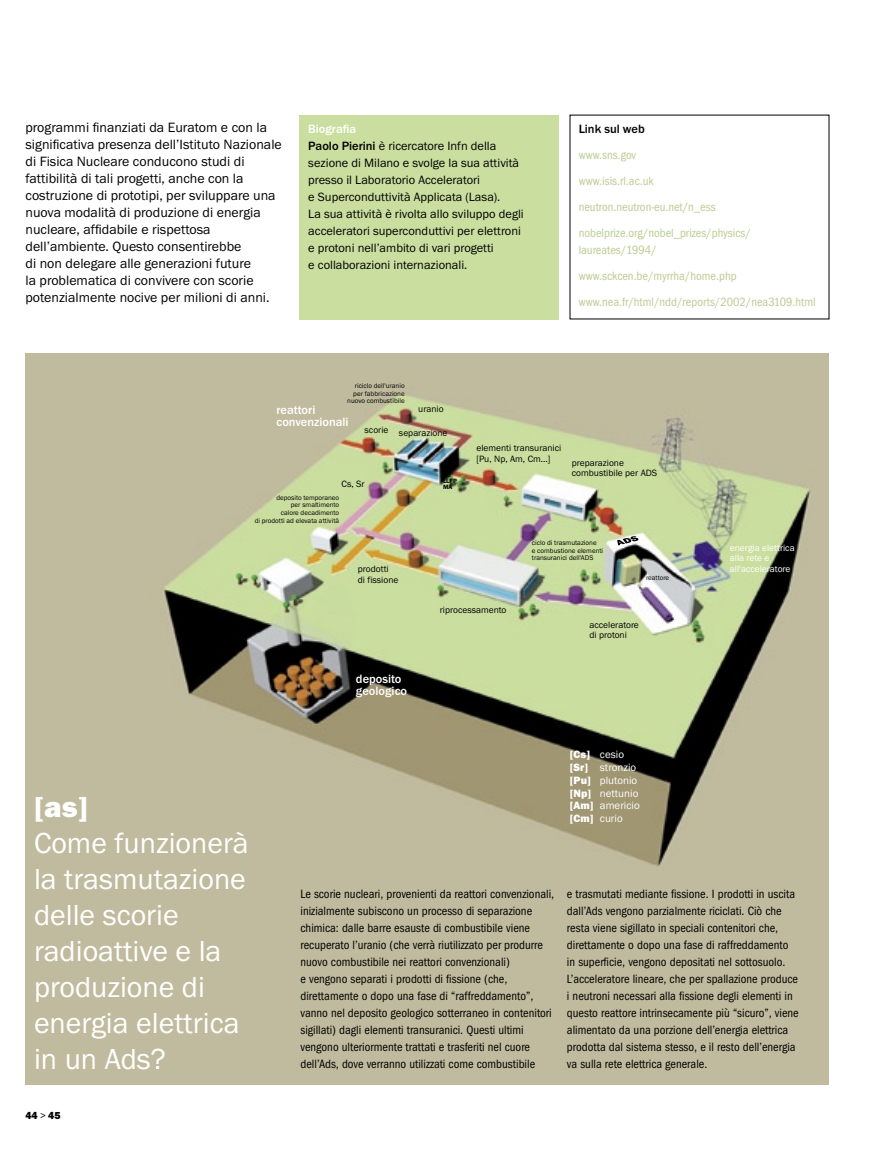
<style>
.page{position:relative;width:893px;height:1149px;background:#fff}
.page>*{position:absolute;margin:0;border:0;box-sizing:border-box;transform-origin:0 0}
.t1{font:30px/36px "Franklin Gothic";color:#fff}
.t2{font:800 30px "Franklin Gothic";color:#fff}
.t3{font:13.95px/17px "Franklin Gothic";color:#000}
.t4{font:condensed 12.45px/17px "Franklin Gothic";color:#000}
.t5{font:12.45px/17px "Franklin Gothic";color:#000}
.t6{font:condensed 12.45px/26px "Franklin Gothic";color:#bacc92}
.t7{font:500 12.45px/11.9px "Franklin Gothic";color:#fff}
.t8{font:500 12.45px "Franklin Gothic";color:#000}
.t9{font:10.95px/12.8px "Franklin Gothic";color:#fff}
.t10{font:800 10.5px "Franklin Gothic";color:#000}
.t11{font:9.45px/10.4px "Franklin Gothic";color:#000}
.t12{font:9.45px/10.4px "Franklin Gothic";color:#fff}
.t13{font:7.05px/7.6px "Franklin Gothic";color:#000;text-align:right}
.t14{font:600 6.45px/6.4px "Franklin Gothic";color:#000}
.s1{font-weight:500;color:#fff}
.s2{font-weight:500}
.s3{font-weight:400}
.s4{font-weight:800}
</style>
<div class="page">
<div style="left:26px;top:353px;width:803px;height:731px;background:#c0bb9e"></div>
<div style="left:300px;top:115px;width:259px;height:204px;background:#cade9f"></div>
<img style="left:163px;top:394px;width:648px;height:472px">
<svg style="left:617px;top:536px;width:22px;height:9px"></svg>
<p class="t3" style="left:26px;top:119px;width:258px">programmi finanziati da Euratom e con la significativa presenza dell’Istituto Nazionale di Fisica Nucleare conducono studi di fattibilità di tali progetti, anche con la costruzione di prototipi, per sviluppare una nuova modalità di produzione di energia nucleare, affidabile e rispettosa dell’ambiente. Questo consentirebbe<br>di non delegare alle generazioni future<br>la problematica di convivere con scorie potenzialmente nocive per milioni di anni.</p>
<p class="t5" style="left:308px;top:120px;width:217px"><span class="s1">Biografia<br></span><span class="s2">Paolo Pierini</span> è ricercatore Infn della sezione di Milano e svolge la sua attività presso il Laboratorio Acceleratori<br>e Superconduttività Applicata (Lasa).<br>La sua attività è rivolta allo sviluppo degli acceleratori superconduttivi per elettroni e protoni nell’ambito di vari progetti<br>e collaborazioni internazionali.</p>
<p class="t8" style="left:579px;top:122px;width:68px">Link sul web</p>
<p class="t6" style="left:579px;top:142px;width:174px">www.sns.gov<br>www.isis.rl.ac.uk neutron.neutron-eu.net/n_ess nobelprize.org/nobel_prizes/physics/</p>
<p class="t6" style="left:579px;top:237px;width:238px">laureates/1994/ www.sckcen.be/myrrha/home.php www.nea.fr/html/ndd/reports/2002/nea3109.html</p>
<p class="t13" style="left:347px;top:382px;width:59px">riciclo dell'uranio per fabbricazione nuovo combustibile</p>
<p class="t7" style="left:277px;top:404px;width:74px">reattori convenzionali</p>
<p class="t11" style="left:365px;top:425px;width:25px">scorie</p>
<p class="t11" style="left:418px;top:404px;width:27px">uranio</p>
<p class="t11" style="left:399px;top:427px;width:50px">separazione</p>
<p class="t11" style="left:342px;top:478px;width:25px">Cs, Sr</p>
<p class="t13" style="left:255px;top:493px;width:86px">deposito temporaneo<br>per smaltimento<br>calore decadimento<br>di prodotti ad elevata attività</p>
<p class="t14" style="left:443px;top:471px;width:15px">PU<br>LLFP<br>MA</p>
<p class="t11" style="left:358px;top:564px;width:42px">prodotti<br>di fissione</p>
<p class="t11" style="left:476px;top:443px;width:86px">elementi transuranici [Pu, Np, Am, Cm...]</p>
<p class="t11" style="left:572px;top:457px;width:87px">preparazione combustibile per ADS</p>
<p class="t13" style="left:532px;top:538px;width:73px;text-align:left">ciclo di trasmutazione<br>e combustione elementi transuranici dell'ADS</p>
<p class="t13" style="left:646px;top:574px;width:25px">reattore</p>
<p class="t7" style="left:356px;top:673px;width:53px">deposito geologico</p>
<p class="t11" style="left:440px;top:604px;width:68px">riprocessamento</p>
<p class="t11" style="left:589px;top:619px;width:51px">acceleratore di protoni</p>
<p class="t12" style="left:730px;top:542px;width:66px">energia elettrica alla rete e all'acceleratore</p>
<h1 class="t2" style="left:34px;top:789px;width:55px">[as]</h1>
<h1 class="t1" style="left:34px;top:825px;width:216px">Come funzionerà la trasmutazione delle scorie radioattive e la produzione di energia elettrica in un Ads?</h1>
<p class="t10" style="left:26px;top:1109px;width:36px">44 <span class="s3">&gt;</span> 45</p>
<p class="t9" style="left:570px;top:748px;width:71px"><span class="s4">[Cs]</span> cesio <span class="s4">[Sr]</span> stronzio <span class="s4">[Pu]</span> plutonio <span class="s4">[Np]</span> nettunio <span class="s4">[Am]</span> americio <span class="s4">[Cm]</span> curio</p>
<p class="t4" style="left:300px;top:885px;width:255px">Le scorie nucleari, provenienti da reattori convenzionali, inizialmente subiscono un processo di separazione chimica: dalle barre esauste di combustibile viene recuperato l’uranio (che verrà riutilizzato per produrre nuovo combustibile nei reattori convenzionali)<br>e vengono separati i prodotti di fissione (che, direttamente o dopo una fase di “raffreddamento”, vanno nel deposito geologico sotterraneo in contenitori sigillati) dagli elementi transuranici. Questi ultimi vengono ulteriormente trattati e trasferiti nel cuore dell’Ads, dove verranno utilizzati come combustibile</p>
<p class="t4" style="left:567px;top:885px;width:233px">e trasmutati mediante fissione. I prodotti in uscita dall’Ads vengono parzialmente riciclati. Ciò che resta viene sigillato in speciali contenitori che, direttamente o dopo una fase di raffreddamento in superficie, vengono depositati nel sottosuolo.<br>L’acceleratore lineare, che per spallazione produce i neutroni necessari alla fissione degli elementi in questo reattore intrinsecamente più “sicuro”, viene alimentato da una porzione dell’energia elettrica prodotta dal sistema stesso, e il resto dell’energia va sulla rete elettrica generale.</p>
</div>
